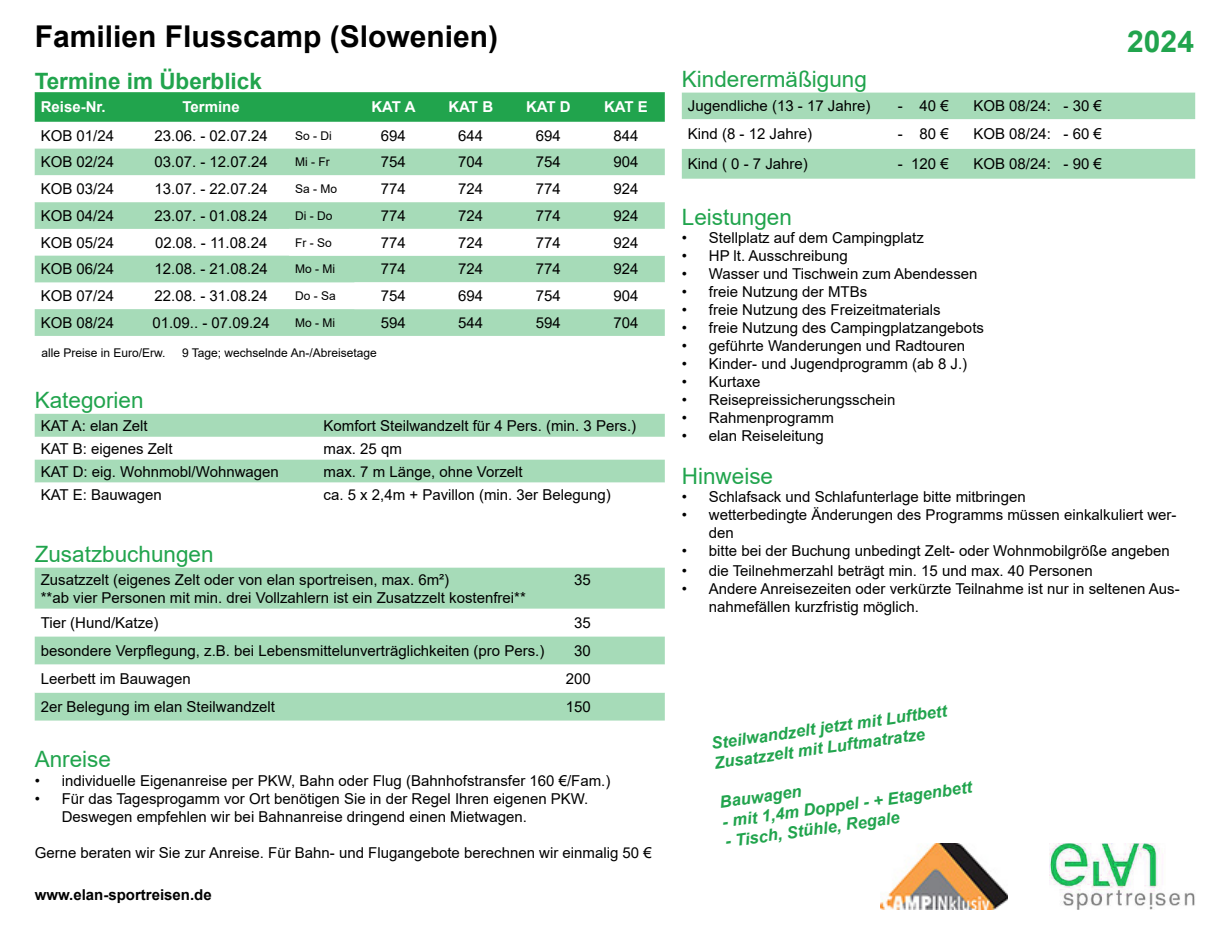
<style>
.page{position:relative;width:1229px;height:936px;background:#fff}
.page>*{position:absolute;margin:0;border:0;box-sizing:border-box;transform-origin:0 0}
.t1{font:700 30px "Arial";color:#000}
.t2{font:700 30px "Arial";color:#21a44d}
.t3{font:22.5px "Arial";color:#21a44d}
.t4{font:700 22.5px "Arial";color:#21a44d}
.t5{font:italic 700 16.5px/19.8px "Arial";color:#21a44d}
.t6{font:15px/18px "Arial";color:#000}
.t7{font:700 15px "Arial";color:#fff}
.t8{font:700 15px "Arial";color:#000}
.t9{font:12px "Arial";color:#000}
</style>
<div class="page">
<div style="left:35px;top:92px;width:630px;height:30px;background:#21a44d"></div>
<svg style="left:35px;top:148px;width:630px;height:1px"></svg>
<div style="left:35px;top:149px;width:630px;height:187px;background:#a6dbb8"></div>
<svg style="left:35px;top:175px;width:630px;height:134px"></svg>
<svg style="left:35px;top:567px;width:630px;height:153px;fill:#a6dbb8"></svg>
<svg style="left:35px;top:664px;width:630px;height:28px"></svg>
<img style="left:880px;top:843px;width:128px;height:66px">
<svg style="left:35px;top:414px;width:630px;height:69px"></svg>
<svg style="left:682px;top:93px;width:513px;height:86px"></svg>
<img style="left:1050px;top:843px;width:145px;height:66px">
<h1 class="t1" style="left:35px;top:16px;width:465px">Familien Flusscamp (Slowenien)</h1>
<h2 class="t4" style="left:35px;top:65px;width:229px">Termine im Überblick</h2>
<p class="t7" style="left:41px;top:97px;width:67px">Reise-Nr.</p>
<p class="t7" style="left:183px;top:97px;width:59px">Termine</p>
<p class="t7" style="left:371px;top:97px;width:46px">KAT A</p>
<p class="t7" style="left:448px;top:97px;width:46px">KAT B</p>
<p class="t7" style="left:526px;top:97px;width:46px">KAT D</p>
<p class="t7" style="left:604px;top:97px;width:45px">KAT E</p>
<p class="t6" style="left:41px;top:126px;width:75px">KOB 01/24</p>
<p class="t6" style="left:154px;top:126px;width:115px">23.06. - 02.07.24</p>
<p class="t9" style="left:295px;top:127px;width:38px">So - Di</p>
<p class="t6" style="left:381px;top:126px;width:27px">694</p>
<p class="t6" style="left:458px;top:126px;width:27px">644</p>
<p class="t6" style="left:536px;top:126px;width:27px">694</p>
<p class="t6" style="left:613px;top:126px;width:27px">844</p>
<p class="t6" style="left:41px;top:153px;width:75px">KOB 02/24</p>
<p class="t6" style="left:154px;top:153px;width:115px">03.07. - 12.07.24</p>
<p class="t9" style="left:295px;top:154px;width:36px">Mi - Fr</p>
<p class="t6" style="left:381px;top:153px;width:27px">754</p>
<p class="t6" style="left:458px;top:153px;width:27px">704</p>
<p class="t6" style="left:536px;top:153px;width:27px">754</p>
<p class="t6" style="left:613px;top:153px;width:27px">904</p>
<p class="t6" style="left:41px;top:180px;width:75px">KOB 03/24</p>
<p class="t6" style="left:154px;top:180px;width:115px">13.07. - 22.07.24</p>
<p class="t9" style="left:295px;top:181px;width:44px">Sa - Mo</p>
<p class="t6" style="left:381px;top:180px;width:27px">774</p>
<p class="t6" style="left:458px;top:180px;width:27px">724</p>
<p class="t6" style="left:536px;top:180px;width:27px">774</p>
<p class="t6" style="left:613px;top:180px;width:27px">924</p>
<p class="t6" style="left:41px;top:206px;width:75px">KOB 04/24</p>
<p class="t6" style="left:154px;top:206px;width:115px">23.07. - 01.08.24</p>
<p class="t9" style="left:295px;top:207px;width:39px">Di - Do</p>
<p class="t6" style="left:381px;top:206px;width:27px">774</p>
<p class="t6" style="left:458px;top:206px;width:27px">724</p>
<p class="t6" style="left:536px;top:206px;width:27px">774</p>
<p class="t6" style="left:613px;top:206px;width:27px">924</p>
<p class="t6" style="left:41px;top:233px;width:75px">KOB 05/24</p>
<p class="t6" style="left:155px;top:233px;width:114px">02.08. - 11.08.24</p>
<p class="t9" style="left:295px;top:234px;width:38px">Fr - So</p>
<p class="t6" style="left:381px;top:233px;width:27px">774</p>
<p class="t6" style="left:458px;top:233px;width:27px">724</p>
<p class="t6" style="left:536px;top:233px;width:27px">774</p>
<p class="t6" style="left:613px;top:233px;width:27px">924</p>
<p class="t6" style="left:41px;top:260px;width:75px">KOB 06/24</p>
<p class="t6" style="left:154px;top:260px;width:115px">12.08. - 21.08.24</p>
<p class="t9" style="left:295px;top:261px;width:41px">Mo - Mi</p>
<p class="t6" style="left:381px;top:260px;width:27px">774</p>
<p class="t6" style="left:458px;top:260px;width:27px">724</p>
<p class="t6" style="left:536px;top:260px;width:27px">774</p>
<p class="t6" style="left:613px;top:260px;width:27px">924</p>
<p class="t6" style="left:41px;top:287px;width:75px">KOB 07/24</p>
<p class="t6" style="left:154px;top:287px;width:115px">22.08. - 31.08.24</p>
<p class="t9" style="left:295px;top:287px;width:42px">Do - Sa</p>
<p class="t6" style="left:381px;top:287px;width:27px">754</p>
<p class="t6" style="left:458px;top:287px;width:27px">694</p>
<p class="t6" style="left:536px;top:287px;width:27px">754</p>
<p class="t6" style="left:613px;top:287px;width:27px">904</p>
<p class="t6" style="left:41px;top:313px;width:75px">KOB 08/24</p>
<p class="t6" style="left:152px;top:313px;width:119px">01.09.. - 07.09.24</p>
<p class="t9" style="left:295px;top:314px;width:41px">Mo - Mi</p>
<p class="t6" style="left:381px;top:313px;width:27px">594</p>
<p class="t6" style="left:458px;top:313px;width:27px">544</p>
<p class="t6" style="left:536px;top:313px;width:27px">594</p>
<p class="t6" style="left:613px;top:313px;width:27px">704</p>
<p class="t9" style="left:41px;top:344px;width:126px">alle Preise in Euro/Erw.</p>
<p class="t9" style="left:182px;top:344px;width:196px">9 Tage; wechselnde An-/Abreisetage</p>
<h2 class="t3" style="left:35px;top:384px;width:110px">Kategorien</h2>
<p class="t6" style="left:41px;top:416px;width:108px">KAT A: elan Zelt</p>
<p class="t6" style="left:323px;top:416px;width:314px">Komfort Steilwandzelt für 4 Pers. (min. 3 Pers.)</p>
<p class="t6" style="left:41px;top:439px;width:134px">KAT B: eigenes Zelt</p>
<p class="t6" style="left:323px;top:439px;width:80px">max. 25 qm</p>
<p class="t6" style="left:41px;top:462px;width:240px">KAT D: eig. Wohnmobl/Wohnwagen</p>
<p class="t6" style="left:323px;top:462px;width:201px">max. 7 m Länge, ohne Vorzelt</p>
<p class="t6" style="left:41px;top:485px;width:123px">KAT E: Bauwagen</p>
<p class="t6" style="left:323px;top:485px;width:289px">ca. 5 x 2,4m + Pavillon (min. 3er Belegung)</p>
<h2 class="t3" style="left:35px;top:538px;width:180px">Zusatzbuchungen</h2>
<p class="t6" style="left:41px;top:570px;width:487px">Zusatzzelt (eigenes Zelt oder von elan sportreisen, max. 6m²)<br>**ab vier Personen mit min. drei Vollzahlern ist ein Zusatzzelt kostenfrei**</p>
<p class="t6" style="left:574px;top:570px;width:18px">35</p>
<p class="t6" style="left:41px;top:613px;width:119px">Tier (Hund/Katze)</p>
<p class="t6" style="left:574px;top:613px;width:18px">35</p>
<p class="t6" style="left:41px;top:641px;width:505px">besondere Verpflegung, z.B. bei Lebensmittelunverträglichkeiten (pro Pers.)</p>
<p class="t6" style="left:574px;top:641px;width:18px">30</p>
<p class="t6" style="left:41px;top:669px;width:152px">Leerbett im Bauwagen</p>
<p class="t6" style="left:566px;top:669px;width:27px">200</p>
<p class="t6" style="left:41px;top:697px;width:236px">2er Belegung im elan Steilwandzelt</p>
<p class="t6" style="left:566px;top:697px;width:27px">150</p>
<h2 class="t3" style="left:35px;top:743px;width:78px">Anreise</h2>
<p class="t6" style="left:35px;top:772px;width:577px">• individuelle Eigenanreise per PKW, Bahn oder Flug (Bahnhofstransfer 160 €/Fam.)</p>
<p class="t6" style="left:62px;top:790px;width:528px;text-indent:-27px">• Für das Tagesprogamm vor Ort benötigen Sie in der Regel Ihren eigenen PKW.<br>Deswegen empfehlen wir bei Bahnanreise dringend einen Mietwagen.</p>
<p class="t6" style="left:35px;top:844px;width:618px">Gerne beraten wir Sie zur Anreise. Für Bahn- und Flugangebote berechnen wir einmalig 50 €</p>
<p class="t8" style="left:35px;top:884px;width:178px">www.elan-sportreisen.de</p>
<h2 class="t3" style="left:682px;top:63px;width:187px">Kinderermäßigung</h2>
<p class="t6" style="left:688px;top:97px;width:184px">Jugendliche (13 - 17 Jahre)</p>
<p class="t6" style="left:898px;top:97px;width:52px">- 40 €</p>
<p class="t6" style="left:973px;top:97px;width:130px">KOB 08/24: - 30 €</p>
<p class="t6" style="left:688px;top:125px;width:126px">Kind (8 - 12 Jahre)</p>
<p class="t6" style="left:898px;top:125px;width:52px">- 80 €</p>
<p class="t6" style="left:973px;top:125px;width:130px">KOB 08/24: - 60 €</p>
<p class="t6" style="left:688px;top:155px;width:122px">Kind ( 0 - 7 Jahre)</p>
<p class="t6" style="left:898px;top:155px;width:52px">- 120 €</p>
<p class="t6" style="left:973px;top:155px;width:130px">KOB 08/24: - 90 €</p>
<h1 class="t2" style="left:1127px;top:21px;width:68px">2024</h1>
<h2 class="t3" style="left:682px;top:201px;width:112px">Leistungen</h2>
<p class="t6" style="left:682px;top:228px;width:244px">• Stellplatz auf dem Campingplatz</p>
<p class="t6" style="left:682px;top:246px;width:167px">• HP lt. Ausschreibung</p>
<p class="t6" style="left:682px;top:264px;width:297px">• Wasser und Tischwein zum Abendessen</p>
<p class="t6" style="left:682px;top:282px;width:187px">• freie Nutzung der MTBs</p>
<p class="t6" style="left:682px;top:300px;width:260px">• freie Nutzung des Freizeitmaterials</p>
<p class="t6" style="left:682px;top:318px;width:304px">• freie Nutzung des Campingplatzangebots</p>
<p class="t6" style="left:682px;top:336px;width:285px">• geführte Wanderungen und Radtouren</p>
<p class="t6" style="left:682px;top:354px;width:287px">• Kinder- und Jugendprogramm (ab 8 J.)</p>
<p class="t6" style="left:682px;top:372px;width:80px">• Kurtaxe</p>
<p class="t6" style="left:682px;top:390px;width:215px">• Reisepreissicherungsschein</p>
<p class="t6" style="left:682px;top:408px;width:154px">• Rahmenprogramm</p>
<p class="t6" style="left:682px;top:426px;width:144px">• elan Reiseleitung</p>
<h2 class="t3" style="left:682px;top:461px;width:93px">Hinweise</h2>
<p class="t6" style="left:682px;top:488px;width:345px">• Schlafsack und Schlafunterlage bitte mitbringen</p>
<p class="t6" style="left:709px;top:506px;width:469px;text-indent:-27px">• wetterbedingte Änderungen des Programms müssen einkalkuliert wer&shy;den</p>
<p class="t6" style="left:682px;top:542px;width:489px">• bitte bei der Buchung unbedingt Zelt- oder Wohnmobilgröße angeben</p>
<p class="t6" style="left:682px;top:562px;width:413px">• die Teilnehmerzahl beträgt min. 15 und max. 40 Personen</p>
<p class="t6" style="left:709px;top:580px;width:472px;text-indent:-27px">• Andere Anreisezeiten oder verkürzte Teilnahme ist nur in seltenen Aus&shy;nahmefällen kurzfristig möglich.</p>
<p class="t5" style="left:710px;top:734px;width:239px;rotate:-8deg">Steilwandzelt jetzt mit Luftbett<br>Zusatzzelt mit Luftmatratze</p>
<p class="t5" style="left:718px;top:793px;width:84px;rotate:-8deg">Bauwagen</p>
<p class="t5" style="left:721px;top:812px;width:253px;rotate:-8deg">- mit 1,4m Doppel - + Etagenbett</p>
<p class="t5" style="left:724px;top:832px;width:177px;rotate:-8deg">- Tisch, Stühle, Regale</p>
</div>
